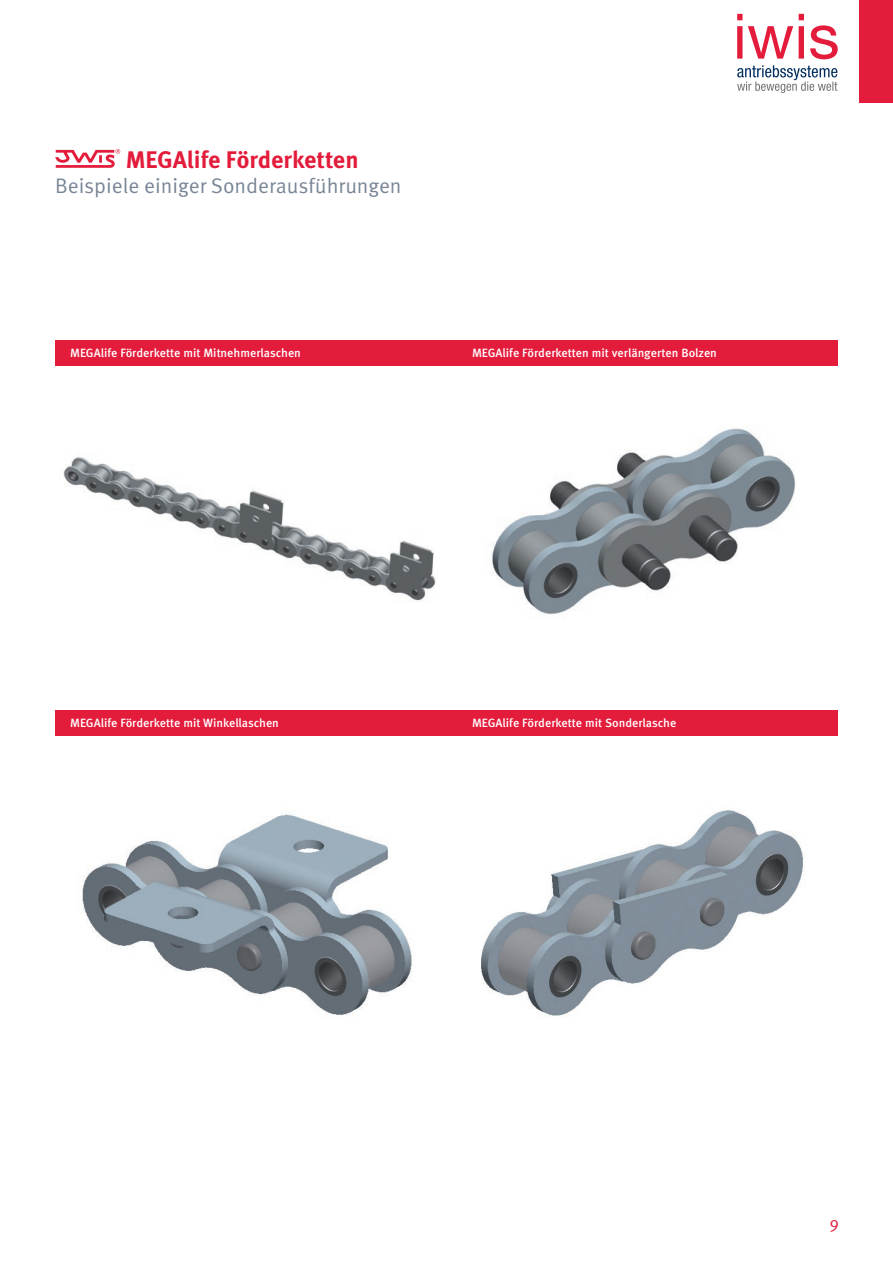
<style>
.page{position:relative;width:893px;height:1263px;background:#fff}
.page>*{position:absolute;margin:0;border:0;box-sizing:border-box;transform-origin:0 0}
.Headline{font:700 24px "Meta OT";color:#e41c3b}
.Subhead{font:21px "Meta OT";color:#798696}
.t1{font:16.5px "Meta OT";color:#e41c3b}
.Tabellen_Roter_Balk{font:500 12px "Meta OT";color:#fff}
</style>
<div class="page">
<div style="left:859px;top:0;width:34px;height:103px;background:#e41c3b"></div>
<svg style="left:737px;top:65px;width:100px;height:28px"></svg>
<svg style="left:737px;top:14px;width:101px;height:45px"></svg>
<svg style="left:55px;top:149px;width:65px;height:19px"></svg>
<div style="left:55px;top:340px;width:783px;height:26px;background:#e41c3b"></div>
<img style="left:63px;top:457px;width:373px;height:145px">
<img style="left:492px;top:428px;width:304px;height:187px">
<div style="left:55px;top:710px;width:783px;height:26px;background:#e41c3b"></div>
<img style="left:82px;top:814px;width:330px;height:201px">
<img style="left:481px;top:810px;width:322px;height:206px">
<p class="Headline" style="left:126px;top:144px;width:234px">MEGAlife Förderketten</p>
<p class="Subhead" style="left:55px;top:173px;width:348px">Beispiele einiger Sonderausführungen</p>
<p class="Tabellen_Roter_Balk" style="left:70px;top:346px;width:232px">MEGAlife Förderkette mit Mitnehmerlaschen</p>
<p class="Tabellen_Roter_Balk" style="left:472px;top:346px;width:246px">MEGAlife Förderketten mit verlängerten Bolzen</p>
<p class="Tabellen_Roter_Balk" style="left:70px;top:716px;width:210px">MEGAlife Förderkette mit Winkellaschen</p>
<p class="Tabellen_Roter_Balk" style="left:472px;top:716px;width:206px">MEGAlife Förderkette mit Sonderlasche</p>
<h3 class="t1" style="left:829px;top:1215px;width:11px">9</h3>
</div>
